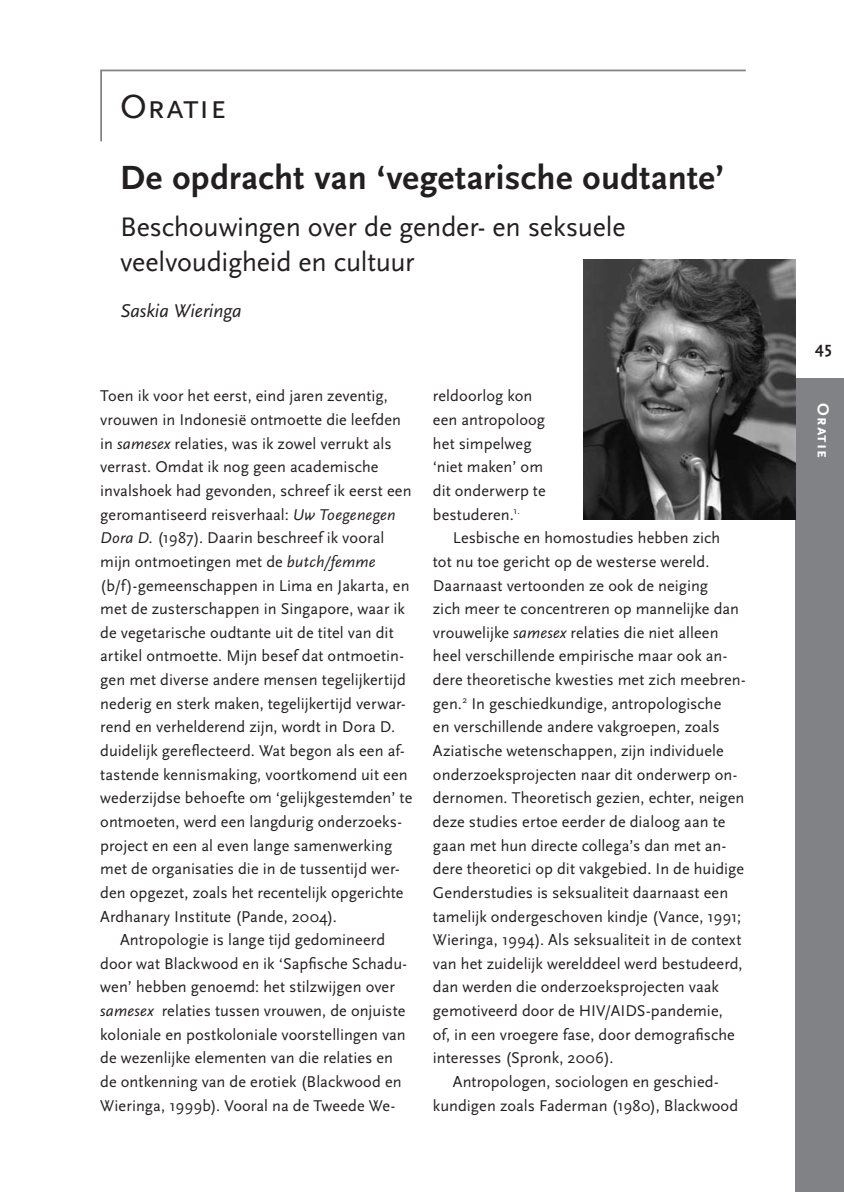
<style>
.page{position:relative;width:844px;height:1192px;background:#fff}
.page>*{position:absolute;margin:0;border:0;box-sizing:border-box;transform-origin:0 0}
.t1{font:700 35px "Scala Sans";letter-spacing:.01em;color:#231f20}
.t2{font:35px "Scala Sans Caps";color:#231f20}
.t3{font:28px/35px "Scala Sans";letter-spacing:-.005em;color:#231f20}
.t4{font:italic 19.25px "Scala Sans";color:#231f20}
.t5{font:700 16.62px "Scala Sans Caps";letter-spacing:.05em;color:#fff}
.t6{font:700 16.62px "Scala Sans";color:#231f20}
.t7{font:16.28px/23.6px "Scala Sans";letter-spacing:.005em;color:#231f20}
.s1{font-style:italic}
</style>
<div class="page">
<div style="left:795px;top:378px;width:48px;height:813px;background:#808285"></div>
<hr style="left:100px;top:70px;width:645px;height:1px;background:#808285">
<hr style="left:100px;top:70px;width:2px;height:71px;background:#808285">
<img style="left:583px;top:259px;width:212px;height:260px">
<h1 class="t2" style="left:120px;top:87px;width:108px">Oratie</h1>
<h1 class="t1" style="left:120px;top:158px;width:605px">De opdracht van ‘vegetarische oudtante’</h1>
<h2 class="t3" style="left:120px;top:210px;width:507px">Beschouwingen over de gender- en seksuele veelvoudigheid en cultuur</h2>
<p class="t4" style="left:120px;top:300px;width:123px">Saskia Wieringa</p>
<p class="t7" style="left:100px;top:384px;width:289px">Toen ik voor het eerst, eind jaren zeventig,</p>
<p class="t7" style="left:100px;top:408px;width:302px">vrouwen in Indonesië ontmoette die leefden</p>
<p class="t7" style="left:100px;top:432px;width:293px">in <span class="s1">samesex</span> relaties, was ik zowel verrukt als</p>
<p class="t7" style="left:100px;top:455px;width:280px">verrast. Omdat ik nog geen academische</p>
<p class="t7" style="left:100px;top:479px;width:313px">invalshoek had gevonden, schreef ik eerst een</p>
<p class="t7" style="left:100px;top:502px;width:297px">geromantiseerd reisverhaal: <span class="s1">Uw Toegenegen</span></p>
<p class="t7" style="left:100px;top:526px;width:285px"><span class="s1">Dora D.</span> (1987). Daarin beschreef ik vooral</p>
<p class="t7" style="left:100px;top:550px;width:277px">mijn ontmoetingen met de <span class="s1">butch/femme</span></p>
<p class="t7" style="left:100px;top:573px;width:310px">(b/f)-gemeenschappen in Lima en Jakarta, en</p>
<p class="t7" style="left:100px;top:597px;width:306px">met de zusterschappen in Singapore, waar ik</p>
<p class="t7" style="left:100px;top:621px;width:295px">de vegetarische oudtante uit de titel van dit</p>
<p class="t7" style="left:100px;top:644px;width:305px">artikel ontmoette. Mijn besef dat ontmoetin-</p>
<p class="t7" style="left:100px;top:668px;width:307px">gen met diverse andere mensen tegelijkertijd</p>
<p class="t7" style="left:100px;top:691px;width:307px">nederig en sterk maken, tegelijkertijd verwar-</p>
<p class="t7" style="left:100px;top:715px;width:296px">rend en verhelderend zijn, wordt in Dora D.</p>
<p class="t7" style="left:100px;top:739px;width:306px">duidelijk gereflecteerd. Wat begon als een af-</p>
<p class="t7" style="left:100px;top:762px;width:309px">tastende kennismaking, voortkomend uit een</p>
<p class="t7" style="left:100px;top:786px;width:313px">wederzijdse behoefte om ‘gelijkgestemden’ te</p>
<p class="t7" style="left:100px;top:810px;width:303px">ontmoeten, werd een langdurig onderzoeks-</p>
<p class="t7" style="left:100px;top:833px;width:293px">project en een al even lange samenwerking</p>
<p class="t7" style="left:100px;top:857px;width:301px">met de organisaties die in de tussentijd wer-</p>
<p class="t7" style="left:100px;top:880px;width:305px">den opgezet, zoals het recentelijk opgerichte</p>
<p class="t7" style="left:100px;top:904px;width:238px">Ardhanary Institute (Pande, 2004).</p>
<p class="t7" style="left:120px;top:928px;width:266px">Antropologie is lange tijd gedomineerd</p>
<p class="t7" style="left:100px;top:951px;width:308px">door wat Blackwood en ik ‘Sapfische Schadu-</p>
<p class="t7" style="left:100px;top:975px;width:296px">wen’ hebben genoemd: het stilzwijgen over</p>
<p class="t7" style="left:100px;top:999px;width:306px"><span class="s1">samesex</span> relaties tussen vrouwen, de onjuiste</p>
<p class="t7" style="left:100px;top:1022px;width:307px">koloniale en postkoloniale voorstellingen van</p>
<p class="t7" style="left:100px;top:1046px;width:294px">de wezenlijke elementen van die relaties en</p>
<p class="t7" style="left:100px;top:1069px;width:303px">de ontkenning van de erotiek (Blackwood en</p>
<p class="t7" style="left:100px;top:1093px;width:296px">Wieringa, 1999b). Vooral na de Tweede We-</p>
<p class="t7" style="left:433px;top:384px;width:114px">reldoorlog kon een antropoloog het simpelweg ‘niet maken’ om dit onderwerp te bestuderen.<sup>1.</sup></p>
<p class="t7" style="left:452px;top:526px;width:269px">Lesbische en homostudies hebben zich</p>
<p class="t7" style="left:433px;top:550px;width:278px">tot nu toe gericht op de westerse wereld.</p>
<p class="t7" style="left:433px;top:573px;width:277px">Daarnaast vertoonden ze ook de neiging</p>
<p class="t7" style="left:433px;top:597px;width:307px">zich meer te concentreren op mannelijke dan</p>
<p class="t7" style="left:433px;top:621px;width:287px">vrouwelijke <span class="s1">samesex</span> relaties die niet alleen</p>
<p class="t7" style="left:433px;top:644px;width:296px">heel verschillende empirische maar ook an-</p>
<p class="t7" style="left:433px;top:668px;width:314px">dere theoretische kwesties met zich meebren-</p>
<p class="t7" style="left:433px;top:691px;width:290px">gen.<sup>2</sup> In geschiedkundige, antropologische</p>
<p class="t7" style="left:433px;top:715px;width:288px">en verschillende andere vakgroepen, zoals</p>
<p class="t7" style="left:433px;top:739px;width:292px">Aziatische wetenschappen, zijn individuele</p>
<p class="t7" style="left:433px;top:762px;width:306px">onderzoeksprojecten naar dit onderwerp on-</p>
<p class="t7" style="left:433px;top:786px;width:313px">dernomen. Theoretisch gezien, echter, neigen</p>
<p class="t7" style="left:433px;top:810px;width:294px">deze studies ertoe eerder de dialoog aan te</p>
<p class="t7" style="left:433px;top:833px;width:294px">gaan met hun directe collega’s dan met an-</p>
<p class="t7" style="left:433px;top:857px;width:313px">dere theoretici op dit vakgebied. In de huidige</p>
<p class="t7" style="left:433px;top:880px;width:297px">Genderstudies is seksualiteit daarnaast een</p>
<p class="t7" style="left:433px;top:904px;width:310px">tamelijk ondergeschoven kindje (Vance, 1991;</p>
<p class="t7" style="left:433px;top:928px;width:310px">Wieringa, 1994). Als seksualiteit in de context</p>
<p class="t7" style="left:433px;top:951px;width:311px">van het zuidelijk werelddeel werd bestudeerd,</p>
<p class="t7" style="left:433px;top:975px;width:287px">dan werden die onderzoeksprojecten vaak</p>
<p class="t7" style="left:433px;top:999px;width:291px">gemotiveerd door de HIV/AIDS-pandemie,</p>
<p class="t7" style="left:433px;top:1022px;width:303px">of, in een vroegere fase, door demografische</p>
<p class="t7" style="left:433px;top:1046px;width:182px">interesses (Spronk, 2006).</p>
<p class="t7" style="left:452px;top:1069px;width:267px">Antropologen, sociologen en geschied-</p>
<p class="t7" style="left:433px;top:1093px;width:307px">kundigen zoals Faderman (1980), Blackwood</p>
<p class="t6" style="left:814px;top:338px;width:18px">45</p>
<p class="t5" style="left:832px;top:403px;width:56px;rotate:90deg">Oratie</p>
</div>
